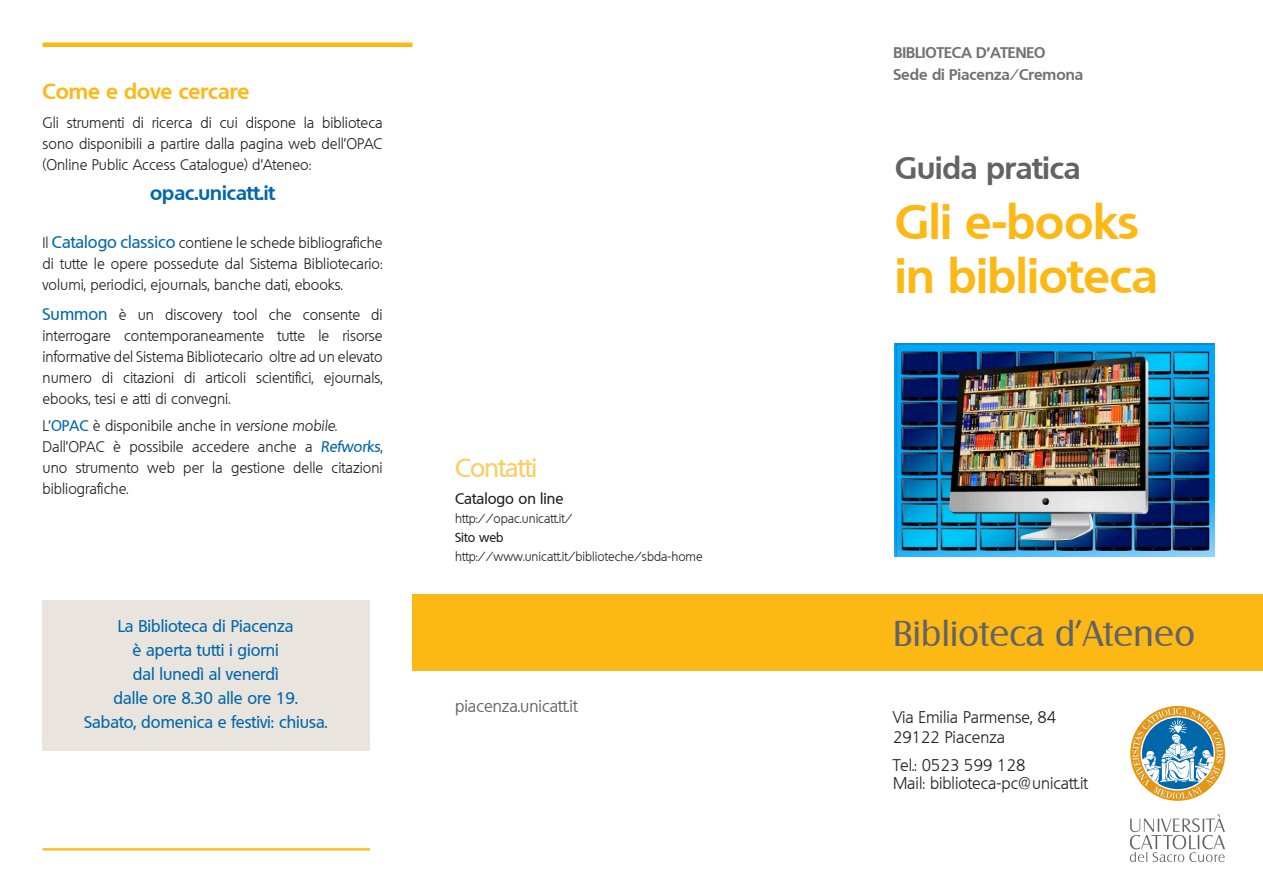
<style>
.page{position:relative;width:1263px;height:893px;background:#fff}
.page>*{position:absolute;margin:0;border:0;box-sizing:border-box;transform-origin:0 0}
.t1{font:700 46.5px "Quebec";color:#fcb814}
.t2{font:34.95px "Salzburg";letter-spacing:.01em;color:#636366}
.t3{font:700 30px "Quebec";color:#636366}
.TESTO{font:500 25.5px "Quebec";letter-spacing:-.025em;color:#fecb64}
.TESTO-2{font:700 21px "Quebec";color:#fcb814}
.Normale{font:700 19.5px "Quebec";color:#0067aa}
.Normale-2{font:500 16.5px "Quebec";color:#0067aa}
.Corpo_del_testo{font:300 16.5px "Quebec";color:#231f20}
.t4{font:16.5px "Quebec";color:#636366}
.Normale-3{font:300 15px/21px "Quebec";color:#231f20;text-align:justify}
.t5{font:700 15px/22.5px "Quebec";color:#717074}
.Corpo_del_testo-2{font:500 15px "Quebec";color:#231f20}
.Corpo_del_testo-3{font:300 12.75px "Quebec";color:#231f20}
.Corpo_del_testo-4{font:500 12.75px "Quebec";color:#231f20}
.s1{font-weight:500;font-size:16.5px;color:#0067aa}
.s2{font-weight:500;color:#0067aa}
.s3{font-style:italic}
.s4{font-weight:500;font-style:italic;color:#0067aa}
</style>
<div class="page">
<div style="left:412px;top:595px;width:851px;height:76px;background:#fcb814"></div>
<svg style="left:1130px;top:706px;width:95px;height:95px"></svg>
<svg style="left:1130px;top:814px;width:95px;height:48px"></svg>
<img style="left:895px;top:343px;width:320px;height:214px">
<hr style="left:43px;top:43px;width:369px;height:4px;background:#fcb814">
<div style="left:43px;top:600px;width:327px;height:150px;background:#e9e5de"></div>
<hr style="left:43px;top:848px;width:327px;height:2px;background:#fcb814">
<p class="TESTO-2" style="left:43px;top:78px;width:208px">Come e dove cercare</p>
<p class="Normale-3" style="left:43px;top:112px;width:342px">Gli strumenti di ricerca di cui dispone la biblioteca sono disponibili a partire dalla pagina web dell’OPAC (Online Public Access Catalogue) d’Ateneo:</p>
<p class="Normale" style="left:150px;top:180px;width:126px">opac.unicatt.it</p>
<p class="Normale-3" style="left:43px;top:232px;width:342px">Il <span class="s1">Catalogo classico</span> contiene le schede bibliografiche di tutte le opere possedute dal Sistema Bibliotecario: volumi, periodici, ejournals, banche dati, ebooks.</p>
<p class="Normale-3" style="left:43px;top:304px;width:342px"><span class="s1">Summon</span> è un discovery tool che consente di interrogare contemporaneamente tutte le risorse informative del Sistema Bibliotecario oltre ad un elevato numero di citazioni di articoli scientifici, ejournals, ebooks, tesi e atti di convegni.</p>
<p class="Normale-3" style="left:43px;top:415px;width:296px">L’<span class="s2">OPAC</span> è disponibile anche in <span class="s3">versione mobile</span>.</p>
<p class="Normale-3" style="left:43px;top:436px;width:342px">Dall’OPAC è possibile accedere anche a <span class="s4">Refworks</span>, uno strumento web per la gestione delle citazioni bibliografiche.</p>
<p class="Normale-2" style="left:118px;top:615px;width:177px">La Biblioteca di Piacenza</p>
<p class="Normale-2" style="left:133px;top:639px;width:148px">è aperta tutti i giorni</p>
<p class="Normale-2" style="left:133px;top:663px;width:147px">dal lunedì al venerdì</p>
<p class="Normale-2" style="left:114px;top:687px;width:186px">dalle ore 8.30 alle ore 19.</p>
<p class="Normale-2" style="left:84px;top:711px;width:245px">Sabato, domenica e festivi: chiusa.</p>
<p class="TESTO" style="left:455px;top:451px;width:84px">Contatti</p>
<p class="Corpo_del_testo-2" style="left:455px;top:489px;width:110px">Catalogo on line</p>
<p class="Corpo_del_testo-3" style="left:455px;top:510px;width:119px">http://opac.unicatt.it/</p>
<p class="Corpo_del_testo-4" style="left:455px;top:529px;width:50px">Sito web</p>
<p class="Corpo_del_testo-3" style="left:455px;top:548px;width:249px">http://www.unicatt.it/biblioteche/sbda-home</p>
<p class="t4" style="left:455px;top:696px;width:124px">piacenza.unicatt.it</p>
<p class="t5" style="left:893px;top:41px;width:191px">BIBLIOTECA D’ATENEO<br>Sede di Piacenza/Cremona</p>
<p class="t3" style="left:895px;top:149px;width:187px">Guida pratica</p>
<p class="t1" style="left:895px;top:192px;width:245px">Gli e-books</p>
<p class="t1" style="left:895px;top:246px;width:264px">in biblioteca</p>
<p class="t2" style="left:893px;top:612px;width:303px">Biblioteca d’Ateneo</p>
<p class="Corpo_del_testo" style="left:893px;top:707px;width:165px">Via Emilia Parmense, 84</p>
<p class="Corpo_del_testo" style="left:893px;top:726px;width:114px">29122 Piacenza</p>
<p class="Corpo_del_testo" style="left:893px;top:754px;width:134px">Tel.: 0523 599 128</p>
<p class="Corpo_del_testo" style="left:893px;top:773px;width:196px">Mail: biblioteca-pc@unicatt.it</p>
</div>
